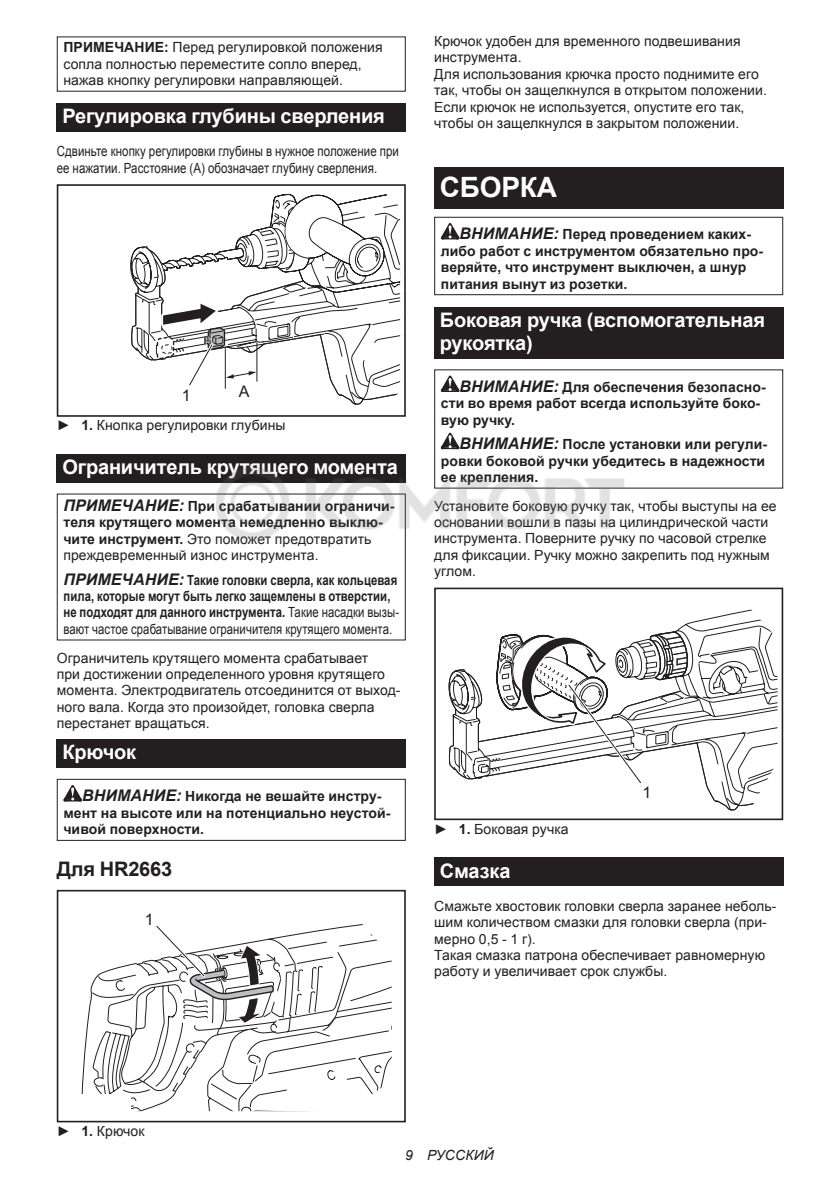
<style>
.page{position:relative;width:840px;height:1191px;background:#fff}
.page>*{position:absolute;margin:0;border:0;box-sizing:border-box;transform-origin:0 0}
.t1{font:700 28px "Arial";letter-spacing:-.01em;color:#fff}
.t2{font:700 20px/23.4px "Arial";letter-spacing:-.01em;color:#fff}
.t3{font:700 20px "Arial";letter-spacing:-.01em;color:#231f20}
.t4{font:16px "Arial";color:#231f20}
.t5{font:14px/16.4px "Arial";letter-spacing:.005em;color:#231f20}
.t6{font:700 14px/16.4px "Arial";letter-spacing:.005em;color:#231f20}
.t7{font:700 14px/16.4px "Arial";letter-spacing:.005em;color:#231f20;scale:.81 1}
.t8{font:14px/16.4px "Arial";letter-spacing:.005em;color:#231f20;scale:.82 1}
.t9{font:italic 14px "Arial";letter-spacing:.005em;color:#231f20}
.s1{font-weight:700}
.s2{font-style:italic;font-size:16px}
.s3{font-weight:400}
</style>
<div class="page">
<div style="left:57px;top:103px;width:348px;height:29px;background:#231f20"></div>
<div style="left:57px;top:184px;width:348px;height:233px;border:2px solid #231f20"></div>
<svg style="left:130px;top:193px;width:270px;height:212px"></svg>
<div style="left:57px;top:454px;width:348px;height:28px;background:#231f20"></div>
<div style="left:57px;top:739px;width:348px;height:29px;background:#231f20"></div>
<svg style="left:63px;top:785px;width:19px;height:16px"></svg>
<div style="left:57px;top:779px;width:348px;height:62px;border:1px solid #231f20"></div>
<div style="left:57px;top:890px;width:348px;height:232px;border:2px solid #231f20"></div>
<svg style="left:81px;top:924px;width:310px;height:187px"></svg>
<div style="left:434px;top:168px;width:348px;height:41px;background:#231f20"></div>
<svg style="left:440px;top:223px;width:19px;height:16px"></svg>
<div style="left:434px;top:217px;width:348px;height:78px;border:1px solid #231f20"></div>
<div style="left:434px;top:306px;width:348px;height:52px;background:#231f20"></div>
<svg style="left:440px;top:375px;width:19px;height:17px"></svg>
<svg style="left:440px;top:433px;width:19px;height:16px"></svg>
<svg style="left:448px;top:669px;width:47px;height:111px"></svg>
<div style="left:434px;top:587px;width:348px;height:233px;border:2px solid #231f20"></div>
<svg style="left:495px;top:609px;width:282px;height:202px"></svg>
<div style="left:434px;top:857px;width:348px;height:29px;background:#231f20"></div>
<img style="left:210px;top:457px;width:419px;height:92px">
<p class="t5" style="left:63px;top:39px;width:321px"><span class="s1">ПРИМЕЧАНИЕ:</span> Перед регулировкой положения сопла полностью переместите сопло вперед, нажав кнопку регулировки направляющей.</p>
<h2 class="t2" style="left:62px;top:105px;width:324px">Регулировка глубины сверления</h2>
<p class="t8" style="left:57px;top:143px;width:418px">Сдвиньте кнопку регулировки глубины в нужное положение при ее нажатии. Расстояние (A) обозначает глубину сверления.</p>
<p class="t4" style="left:182px;top:386px;width:10px">1</p>
<p class="t4" style="left:239px;top:382px;width:12px">A</p>
<p class="t5" style="left:57px;top:417px;width:230px">► <span class="s1">1.</span> Кнопка регулировки глубины</p>
<h2 class="t2" style="left:62px;top:456px;width:337px">Ограничитель крутящего момента</h2>
<p class="t6" style="left:63px;top:498px;width:332px"><span class="s2">ПРИМЕЧАНИЕ:</span> При срабатывании ограничи&shy;теля крутящего момента немедленно выклю&shy;чите инструмент. <span class="s3">Это поможет предотвратить преждевременный износ инструмента.</span></p>
<p class="t7" style="left:63px;top:572px;width:415px"><span class="s2">ПРИМЕЧАНИЕ:</span> Такие головки сверла, как кольцевая пила, которые могут быть легко защемлены в отверстии, не подходят для данного инструмента. <span class="s3">Такие насадки вызы&shy;вают частое срабатывание ограничителя крутящего момента.</span></p>
<p class="t5" style="left:57px;top:649px;width:345px">Ограничитель крутящего момента срабатывает<br>при достижении определенного уровня крутящего момента. Электродвигатель отсоединится от выход&shy;ного вала. Когда это произойдет, головка сверла перестанет вращаться.</p>
<h2 class="t2" style="left:62px;top:741px;width:75px">Крючок</h2>
<p class="t6" style="left:63px;top:788px;width:328px;text-indent:19px"><span class="s2">ВНИМАНИЕ:</span> Никогда не вешайте инстру&shy;мент на высоте или на потенциально неустой&shy;чивой поверхности.</p>
<h2 class="t3" style="left:57px;top:855px;width:117px">Для HR2663</h2>
<p class="t4" style="left:145px;top:910px;width:10px">1</p>
<p class="t5" style="left:434px;top:33px;width:334px">Крючок удобен для временного подвешивания инструмента.<br>Для использования крючка просто поднимите его так, чтобы он защелкнулся в открытом положении.<br>Если крючок не используется, опустите его так, чтобы он защелкнулся в закрытом положении.</p>
<h1 class="t1" style="left:439px;top:169px;width:118px">СБОРКА</h1>
<p class="t6" style="left:440px;top:227px;width:324px;text-indent:19px"><span class="s2">ВНИМАНИЕ:</span> Перед проведением каких&shy;либо работ с инструментом обязательно про&shy;веряйте, что инструмент выключен, а шнур питания вынут из розетки.</p>
<h2 class="t2" style="left:439px;top:308px;width:326px">Боковая ручка (вспомогательная рукоятка)</h2>
<p class="t6" style="left:440px;top:379px;width:326px;text-indent:19px"><span class="s2">ВНИМАНИЕ:</span> Для обеспечения безопасно&shy;сти во время работ всегда используйте боко&shy;вую ручку.</p>
<p class="t6" style="left:440px;top:436px;width:327px;text-indent:19px"><span class="s2">ВНИМАНИЕ:</span> После установки или регули&shy;ровки боковой ручки убедитесь в надежности ее крепления.</p>
<p class="t5" style="left:434px;top:498px;width:344px">Установите боковую ручку так, чтобы выступы на ее основании вошли в пазы на цилиндрической части инструмента. Поверните ручку по часовой стрелке для фиксации. Ручку можно закрепить под нужным углом.</p>
<p class="t4" style="left:642px;top:782px;width:10px">1</p>
<p class="t5" style="left:434px;top:820px;width:136px">► <span class="s1">1.</span> Боковая ручка</p>
<h2 class="t2" style="left:439px;top:859px;width:72px">Смазка</h2>
<p class="t5" style="left:434px;top:898px;width:343px">Смажьте хвостовик головки сверла заранее неболь&shy;шим количеством смазки для головки сверла (при&shy;мерно 0,5 - 1 г).<br>Такая смазка патрона обеспечивает равномерную работу и увеличивает срок службы.</p>
<p class="t5" style="left:57px;top:1123px;width:89px">► <span class="s1">1.</span> Крючок</p>
<p class="t9" style="left:405px;top:1147px;width:90px">9 РУССКИЙ</p>
</div>
